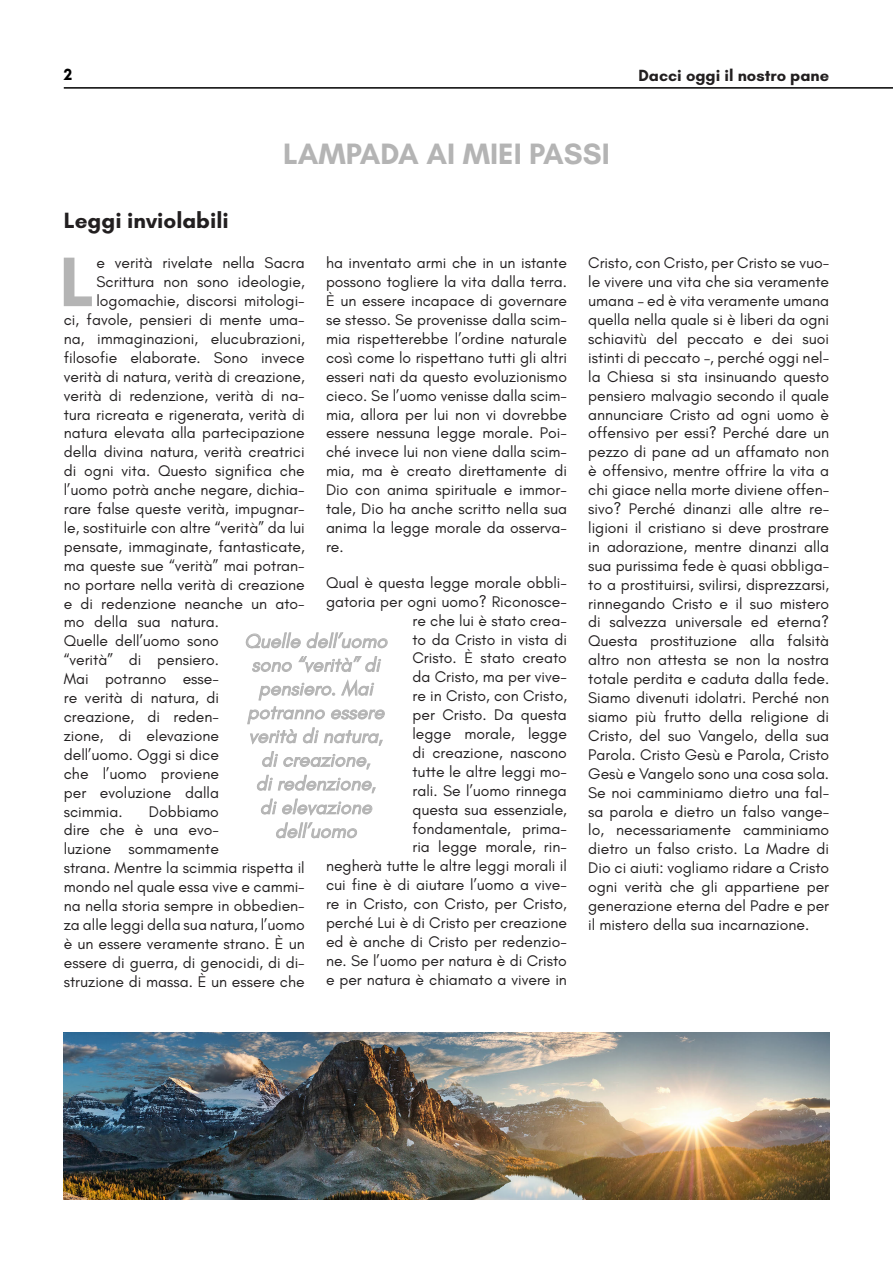
<style>
.page{position:relative;width:893px;height:1263px;background:#fff}
.page>*{position:absolute;margin:0;border:0;box-sizing:border-box;transform-origin:0 0}
.t1{font:700 71.4px "Glacial Indifference";color:#b4b4b4}
.t2{font:700 30px "Glacial Indifference";color:#b4b4b4}
.t3{font:700 22.5px "Glacial Indifference";color:#221f20}
.t4{font:italic 19.8px/23.7px "Glacial Indifference";color:#b4b4b4;text-align:center}
.t5{font:700 16.5px "Glacial Indifference";color:#221f20}
.t6{font:700 16.5px "Glacial Indifference";color:#000}
.t7{font:15.75px/18.9px "Glacial Indifference";color:#221f20;text-align:justify}
</style>
<div class="page">
<hr style="left:64px;top:87px;width:829px;height:2px;background:#000">
<img style="left:64px;top:1033px;width:765px;height:166px">
<svg style="left:245px;top:632px;width:143px;height:17px"></svg>
<svg style="left:247px;top:656px;width:138px;height:160px"></svg>
<svg style="left:276px;top:822px;width:81px;height:17px"></svg>
<p class="t6" style="left:64px;top:65px;width:10px">2</p>
<h2 class="t2" style="left:283px;top:135px;width:328px">LAMPADA AI MIEI PASSI</h2>
<p class="t5" style="left:638px;top:65px;width:192px">Dacci oggi il nostro pane</p>
<h3 class="t3" style="left:64px;top:206px;width:166px">Leggi inviolabili</h3>
<h1 class="t1" style="left:59px;top:238px;width:36px">L</h1>
<p class="t7" style="left:97px;top:254px;width:210px">e verità rivelate nella Sacra</p>
<p class="t7" style="left:326px;top:254px;width:242px">ha inventato armi che in un istante possono togliere la vita dalla terra.<br>È un essere incapace di governare se stesso. Se provenisse dalla scim&shy;mia rispetterebbe l’ordine naturale così come lo rispettano tutti gli altri esseri nati da questo evoluzionismo cieco. Se l’uomo venisse dalla scim&shy;mia, allora per lui non vi dovrebbe essere nessuna legge morale. Poi&shy;ché invece lui non viene dalla scim&shy;mia, ma è creato direttamente di Dio con anima spirituale e immor&shy;tale, Dio ha anche scritto nella sua anima la legge morale da osserva&shy;re.</p>
<p class="t7" style="left:326px;top:573px;width:242px;text-align:right">Qual è questa legge morale obbli&shy;gatoria per ogni uomo? Riconosce&shy;re che lui è stato crea-<br>to da Cristo in vista di<br>Cristo. È stato creato<br>da Cristo, ma per vive-<br>re in Cristo, con Cristo,<br>per Cristo. Da questa<br>legge morale, legge<br>di creazione, nascono<br>tutte le altre leggi mo-<br>rali. Se l’uomo rinnega<br>questa sua essenziale, fondamentale, prima-<br>ria legge morale, rin-<br>negherà tutte le altre leggi morali il cui fine è di aiutare l’uomo a vive&shy;re in Cristo, con Cristo, per Cristo, perché Lui è di Cristo per creazione ed è anche di Cristo per redenzio&shy;ne. Se l’uomo per natura è di Cristo e per natura è chiamato a vivere in</p>
<p class="t7" style="left:97px;top:273px;width:210px">Scrittura non sono ideologie,</p>
<p class="t7" style="left:97px;top:292px;width:210px">logomachie, discorsi mitologi-</p>
<p class="t7" style="left:64px;top:311px;width:242px">ci, favole, pensieri di mente uma-</p>
<p class="t7" style="left:64px;top:329px;width:242px">na, immaginazioni, elucubrazioni,</p>
<p class="t7" style="left:64px;top:348px;width:242px">filosofie elaborate. Sono invece</p>
<p class="t7" style="left:64px;top:367px;width:242px">verità di natura, verità di creazione,</p>
<p class="t7" style="left:64px;top:386px;width:242px">verità di redenzione, verità di na-</p>
<p class="t7" style="left:64px;top:405px;width:242px">tura ricreata e rigenerata, verità di</p>
<p class="t7" style="left:64px;top:424px;width:242px">natura elevata alla partecipazione</p>
<p class="t7" style="left:64px;top:443px;width:242px">della divina natura, verità creatrici</p>
<p class="t7" style="left:64px;top:462px;width:242px">di ogni vita. Questo significa che</p>
<p class="t7" style="left:64px;top:481px;width:242px">l’uomo potrà anche negare, dichia-</p>
<p class="t7" style="left:64px;top:500px;width:242px">rare false queste verità, impugnar-</p>
<p class="t7" style="left:64px;top:518px;width:242px">le, sostituirle con altre “verità” da lui</p>
<p class="t7" style="left:64px;top:537px;width:242px">pensate, immaginate, fantasticate,</p>
<p class="t7" style="left:64px;top:556px;width:242px">ma queste sue “verità” mai potran-</p>
<p class="t7" style="left:64px;top:575px;width:242px">no portare nella verità di creazione</p>
<p class="t7" style="left:64px;top:594px;width:242px">e di redenzione neanche un ato-</p>
<p class="t7" style="left:64px;top:613px;width:157px">mo della sua natura.</p>
<p class="t7" style="left:64px;top:632px;width:157px">Quelle dell’uomo sono</p>
<p class="t7" style="left:64px;top:651px;width:157px">“verità” di pensiero.</p>
<p class="t7" style="left:64px;top:670px;width:157px">Mai potranno esse-</p>
<p class="t7" style="left:64px;top:689px;width:157px">re verità di natura, di</p>
<p class="t7" style="left:64px;top:707px;width:157px">creazione, di reden-</p>
<p class="t7" style="left:64px;top:726px;width:157px">zione, di elevazione</p>
<p class="t7" style="left:64px;top:745px;width:157px">dell’uomo. Oggi si dice</p>
<p class="t7" style="left:64px;top:764px;width:157px">che l’uomo proviene</p>
<p class="t7" style="left:64px;top:783px;width:157px">per evoluzione dalla</p>
<p class="t7" style="left:64px;top:802px;width:60px">scimmia.</p>
<p class="t4" style="left:244px;top:629px;width:144px">Quelle dell’uomo sono “verità” di pensiero. Mai potranno essere verità di natura, di creazione,<br>di redenzione,<br>di elevazione dell’uomo</p>
<p class="t7" style="left:64px;top:802px;width:242px;text-align:left;text-indent:85px">Dobbiamo<br>dire che è una evo-<br>luzione sommamente<br>strana. Mentre la scimmia rispetta il mondo nel quale essa vive e cammi&shy;na nella storia sempre in obbedien&shy;za alle leggi della sua natura, l’uomo è un essere veramente strano. È un essere di guerra, di genocidi, di di&shy;struzione di massa. È un essere che</p>
<p class="t7" style="left:588px;top:254px;width:242px">Cristo, con Cristo, per Cristo se vuo&shy;le vivere una vita che sia veramente umana – ed è vita veramente umana quella nella quale si è liberi da ogni schiavitù del peccato e dei suoi istinti di peccato –, perché oggi nel&shy;la Chiesa si sta insinuando questo pensiero malvagio secondo il quale annunciare Cristo ad ogni uomo è offensivo per essi? Perché dare un pezzo di pane ad un affamato non è offensivo, mentre offrire la vita a chi giace nella morte diviene offen&shy;sivo? Perché dinanzi alle altre re&shy;ligioni il cristiano si deve prostrare in adorazione, mentre dinanzi alla sua purissima fede è quasi obbliga&shy;to a prostituirsi, svilirsi, disprezzarsi, rinnegando Cristo e il suo mistero di salvezza universale ed eterna?<br>Questa prostituzione alla falsità altro non attesta se non la nostra totale perdita e caduta dalla fede.<br>Siamo divenuti idolatri. Perché non siamo più frutto della religione di Cristo, del suo Vangelo, della sua Parola. Cristo Gesù e Parola, Cristo Gesù e Vangelo sono una cosa sola.<br>Se noi camminiamo dietro una fal&shy;sa parola e dietro un falso vange&shy;lo, necessariamente camminiamo dietro un falso cristo. La Madre di Dio ci aiuti: vogliamo ridare a Cristo ogni verità che gli appartiene per generazione eterna del Padre e per il mistero della sua incarnazione.</p>
</div>
